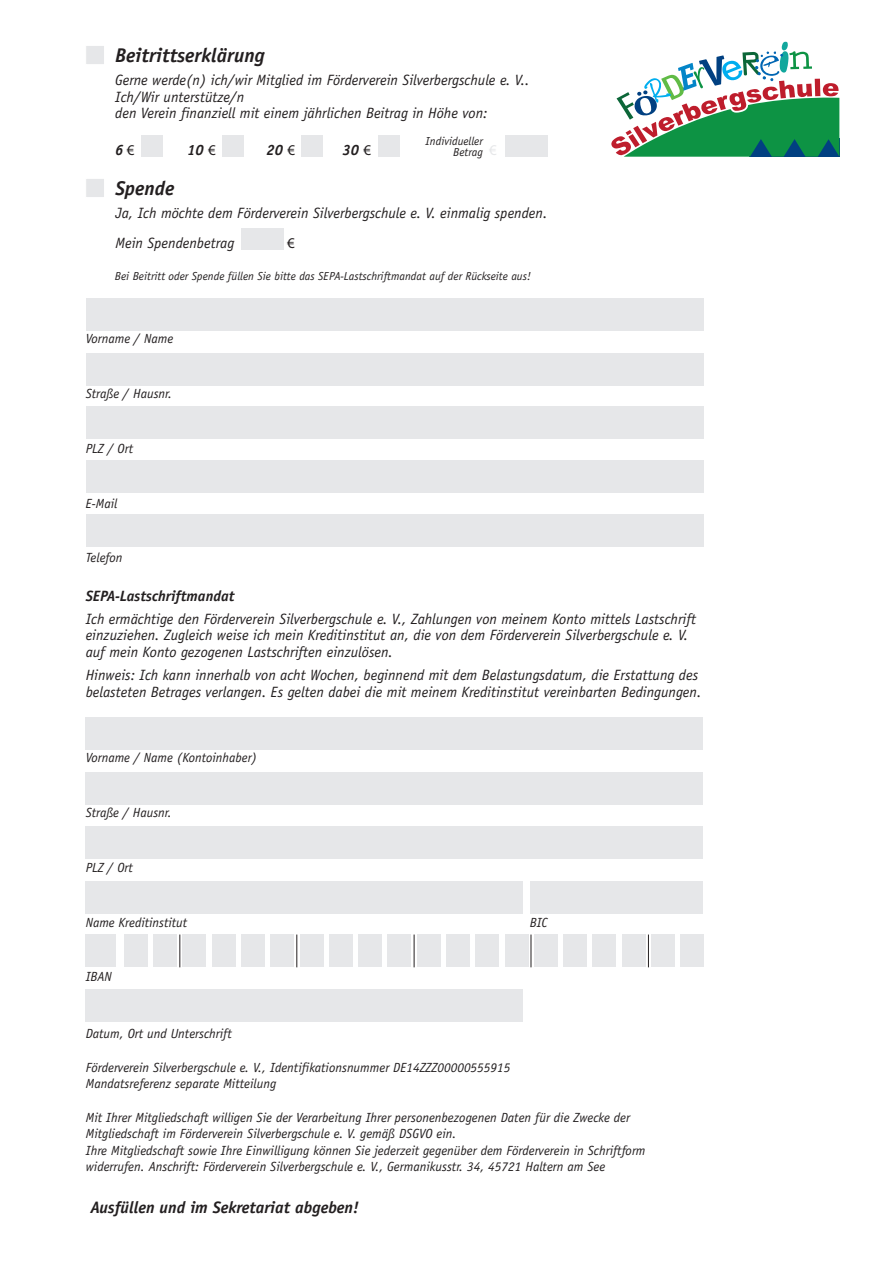
<style>
.page{position:relative;width:893px;height:1263px;background:#fff}
.page>*{position:absolute;margin:0;border:0;box-sizing:border-box;transform-origin:0 0}
.t1{font:italic 700 19.95px "Officina Sans";color:#231f20}
.t2{font:italic 700 16.65px "Officina Sans";color:#231f20}
.t3{font:italic 15px/16.6px "Officina Sans";color:#231f20}
.t4{font:italic 700 15px "Officina Sans";color:#231f20}
.t5{font:15px "Myriad Pro";color:#231f20}
.t6{font:15px "Myriad Pro";color:#e6e7e9}
.t7{font:italic 13.35px/16.6px "Officina Sans";color:#231f20}
.t8{font:italic 11.55px/10.8px "Officina Sans";color:#231f20;text-align:right}
.s1{font-family:"Myriad Pro";font-weight:400;font-style:normal}
</style>
<div class="page">
<div style="left:86px;top:298px;width:618px;height:33px;background:#e6e7e9"></div>
<div style="left:86px;top:353px;width:618px;height:33px;background:#e6e7e9"></div>
<div style="left:86px;top:406px;width:618px;height:32px;background:#e6e7e9"></div>
<div style="left:86px;top:460px;width:618px;height:33px;background:#e6e7e9"></div>
<div style="left:86px;top:514px;width:618px;height:33px;background:#e6e7e9"></div>
<div style="left:141px;top:135px;width:21px;height:22px;background:#e6e7e9"></div>
<div style="left:85px;top:45px;width:20px;height:20px;background:#e6e7e9;border:1px solid #fff"></div>
<div style="left:85px;top:178px;width:20px;height:20px;background:#e6e7e9;border:1px solid #fff"></div>
<div style="left:223px;top:135px;width:21px;height:22px;background:#e6e7e9"></div>
<div style="left:301px;top:135px;width:21px;height:22px;background:#e6e7e9"></div>
<div style="left:378px;top:135px;width:21px;height:22px;background:#e6e7e9"></div>
<div style="left:505px;top:135px;width:42px;height:22px;background:#e6e7e9"></div>
<div style="left:241px;top:228px;width:43px;height:21px;background:#e6e7e9"></div>
<div style="left:86px;top:717px;width:617px;height:33px;background:#e6e7e9"></div>
<div style="left:86px;top:772px;width:617px;height:33px;background:#e6e7e9"></div>
<div style="left:86px;top:826px;width:617px;height:33px;background:#e6e7e9"></div>
<div style="left:86px;top:881px;width:437px;height:32px;background:#e6e7e9"></div>
<div style="left:531px;top:881px;width:172px;height:32px;background:#e6e7e9"></div>
<div style="left:86px;top:989px;width:437px;height:33px;background:#e6e7e9"></div>
<div style="left:86px;top:934px;width:30px;height:33px;background:#e6e7e9"></div>
<div style="left:124px;top:934px;width:24px;height:33px;background:#e6e7e9"></div>
<div style="left:153px;top:934px;width:24px;height:33px;background:#e6e7e9"></div>
<div style="left:183px;top:934px;width:23px;height:33px;background:#e6e7e9"></div>
<div style="left:212px;top:934px;width:23px;height:33px;background:#e6e7e9"></div>
<div style="left:241px;top:934px;width:24px;height:33px;background:#e6e7e9"></div>
<div style="left:271px;top:934px;width:23px;height:33px;background:#e6e7e9"></div>
<div style="left:300px;top:934px;width:23px;height:33px;background:#e6e7e9"></div>
<div style="left:329px;top:934px;width:24px;height:33px;background:#e6e7e9"></div>
<div style="left:358px;top:934px;width:24px;height:33px;background:#e6e7e9"></div>
<div style="left:388px;top:934px;width:23px;height:33px;background:#e6e7e9"></div>
<div style="left:417px;top:934px;width:23px;height:33px;background:#e6e7e9"></div>
<div style="left:446px;top:934px;width:24px;height:33px;background:#e6e7e9"></div>
<div style="left:476px;top:934px;width:23px;height:33px;background:#e6e7e9"></div>
<div style="left:505px;top:934px;width:23px;height:33px;background:#e6e7e9"></div>
<div style="left:534px;top:934px;width:24px;height:33px;background:#e6e7e9"></div>
<div style="left:563px;top:934px;width:24px;height:33px;background:#e6e7e9"></div>
<div style="left:593px;top:934px;width:23px;height:33px;background:#e6e7e9"></div>
<div style="left:622px;top:934px;width:23px;height:33px;background:#e6e7e9"></div>
<div style="left:651px;top:934px;width:24px;height:33px;background:#e6e7e9"></div>
<div style="left:680px;top:934px;width:24px;height:33px;background:#e6e7e9"></div>
<hr style="left:180px;top:934px;width:1px;height:33px;background:#231f20">
<hr style="left:296px;top:934px;width:1px;height:33px;background:#231f20">
<hr style="left:414px;top:934px;width:1px;height:33px;background:#231f20">
<hr style="left:531px;top:934px;width:1px;height:33px;background:#231f20">
<hr style="left:648px;top:934px;width:1px;height:33px;background:#231f20">
<svg style="left:611px;top:42px;width:228px;height:115px"></svg>
<h1 class="t1" style="left:115px;top:43px;width:151px">Beitrittserklärung</h1>
<p class="t3" style="left:115px;top:72px;width:416px">Gerne werde(n) ich/wir Mitglied im Förderverein Silverbergschule e. V..<br>Ich/Wir unterstütze/n<br>den Verein finanziell mit einem jährlichen Beitrag in Höhe von:</p>
<p class="t4" style="left:115px;top:141px;width:21px">6<span class="s1">€</span></p>
<p class="t4" style="left:187px;top:141px;width:30px">10 <span class="s1">€</span></p>
<p class="t4" style="left:266px;top:141px;width:30px">20 <span class="s1">€</span></p>
<p class="t4" style="left:342px;top:141px;width:30px">30 <span class="s1">€</span></p>
<p class="t8" style="left:426px;top:136px;width:59px">Individueller<br>Betrag</p>
<p class="t6" style="left:489px;top:140px;width:9px">€</p>
<h1 class="t1" style="left:115px;top:176px;width:61px">Spende</h1>
<p class="t3" style="left:115px;top:198px;width:434px;line-height:29.8px">Ja, Ich möchte dem Förderverein Silverbergschule e. V. einmalig spenden.<br>Mein Spendenbetrag</p>
<p class="t5" style="left:287px;top:233px;width:9px">€</p>
<p class="t8" style="left:115px;top:270px;width:418px">Bei Beitritt oder Spende füllen Sie bitte das SEPA-Lastschriftmandat auf der Rückseite aus!</p>
<p class="t7" style="left:86px;top:331px;width:89px">Vorname / Name</p>
<p class="t7" style="left:86px;top:385px;width:88px">Straße / Hausnr.</p>
<p class="t7" style="left:86px;top:440px;width:49px">PLZ / Ort</p>
<p class="t7" style="left:86px;top:495px;width:33px">E-Mail</p>
<p class="t7" style="left:86px;top:550px;width:38px">Telefon</p>
<p class="t4" style="left:86px;top:586px;width:151px">SEPA-Lastschriftmandat</p>
<p class="t3" style="left:86px;top:610px;width:612px">Ich ermächtige den Förderverein Silverbergschule e. V., Zahlungen von meinem Konto mittels Lastschrift einzuziehen. Zugleich weise ich mein Kreditinstitut an, die von dem Förderverein Silverbergschule e. V. auf mein Konto gezogenen Lastschriften einzulösen.</p>
<p class="t3" style="left:86px;top:667px;width:617px">Hinweis: Ich kann innerhalb von acht Wochen, beginnend mit dem Belastungsdatum, die Erstattung des belasteten Betrages verlangen. Es gelten dabei die mit meinem Kreditinstitut vereinbarten Bedingungen.</p>
<p class="t7" style="left:86px;top:749px;width:173px">Vorname / Name (Kontoinhaber)</p>
<p class="t7" style="left:86px;top:804px;width:88px">Straße / Hausnr.</p>
<p class="t7" style="left:86px;top:859px;width:49px">PLZ / Ort</p>
<p class="t7" style="left:86px;top:914px;width:103px">Name Kreditinstitut</p>
<p class="t7" style="left:530px;top:914px;width:19px">BIC</p>
<p class="t7" style="left:86px;top:969px;width:28px">IBAN</p>
<p class="t7" style="left:86px;top:1025px;width:148px">Datum, Ort und Unterschrift</p>
<p class="t7" style="left:86px;top:1059px;width:426px">Förderverein Silverbergschule e. V., Identifikationsnummer DE14ZZZ00000555915<br>Mandatsreferenz separate Mitteilung</p>
<p class="t7" style="left:86px;top:1109px;width:561px">Mit Ihrer Mitgliedschaft willigen Sie der Verarbeitung Ihrer personenbezogenen Daten für die Zwecke der Mitgliedschaft im Förderverein Silverbergschule e. V. gemäß DSGVO ein.<br>Ihre Mitgliedschaft sowie Ihre Einwilligung können Sie jederzeit gegenüber dem Förderverein in Schriftform widerrufen. Anschrift: Förderverein Silverbergschule e. V., Germanikusstr. 34, 45721 Haltern am See</p>
<p class="t2" style="left:90px;top:1197px;width:270px">Ausfüllen und im Sekretariat abgeben!</p>
</div>
